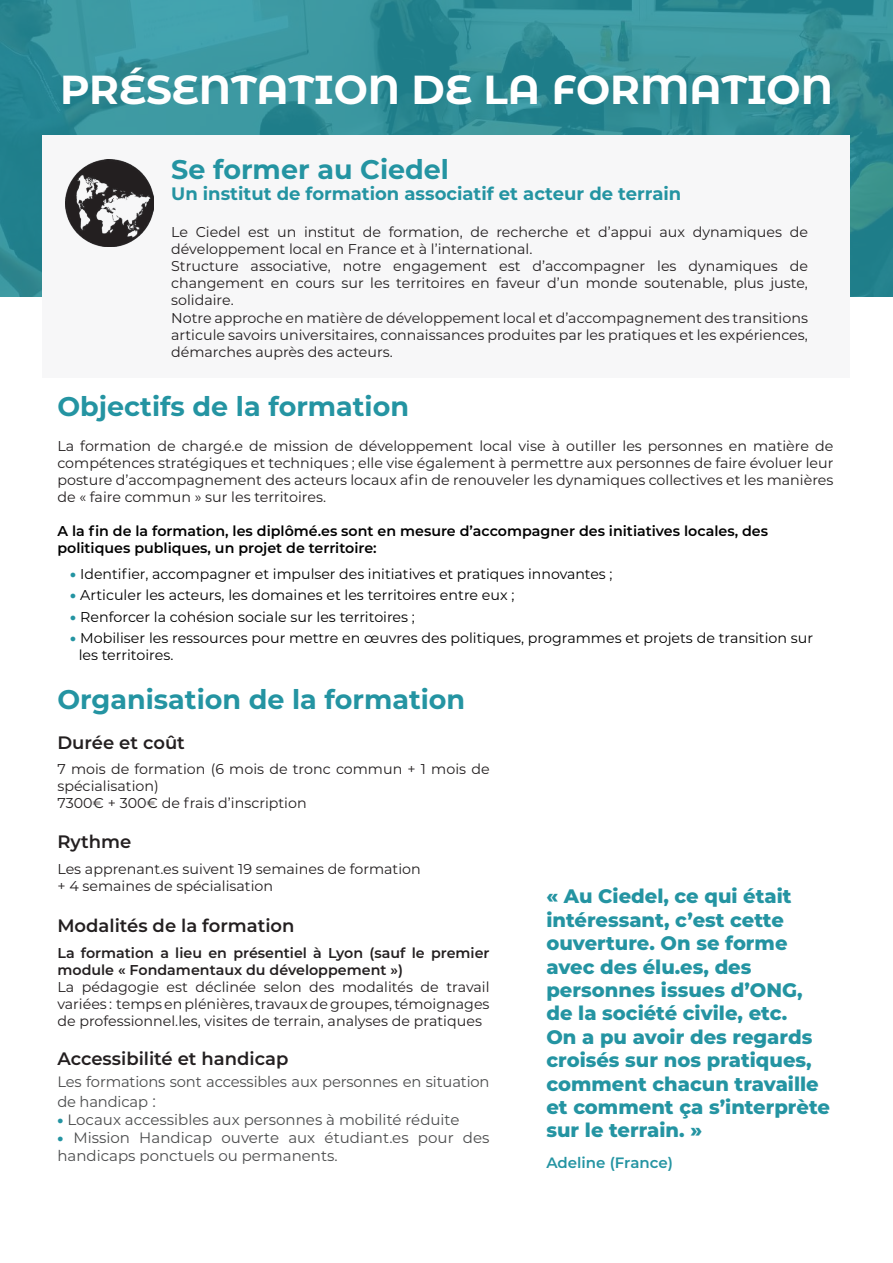
<style>
.page{position:relative;width:893px;height:1263px;background:#fff}
.page>*{position:absolute;margin:0;border:0;box-sizing:border-box;transform-origin:0 0}
.t1{font:700 40.5px "Montserrat Alternates";color:#fff}
.t2{font:700 27px "Montserrat";color:#2494a2}
.t3{font:800 19.5px/23.4px "Montserrat";color:#2494a2}
.t4{font:600 18px "Montserrat";color:#231f20}
.t5{font:700 18px "Montserrat";color:#2494a2}
.t6{font:15px/19.8px "Montserrat";color:#4b4c4d}
.t7{font:600 15px "Montserrat";color:#2494a2}
.t8{font:14.25px/17.1px "Montserrat";color:#231f20}
.t9{font:14.25px/17.1px "Montserrat";color:#000001}
.t10{font:600 14.25px/17.1px "Montserrat";color:#000001}
.t11{font:600 14.25px/17.1px "Montserrat";color:#231f20}
.s1{font-weight:900;color:#2494a2}
.s2{font-size:16.5px}
.s3{font-weight:900;font-size:14.25px;color:#2494a2}
</style>
<div class="page">
<svg style="left:0;top:0;width:892px;height:297px;background:#328e98"></svg>
<div style="left:43px;top:135px;width:807px;height:243px;background:#f7f7f8"></div>
<img style="left:66px;top:159px;width:87px;height:88px">
<h1 class="t1" style="left:60px;top:61px;width:774px">PRÉSENTATION DE LA FORMATION</h1>
<h2 class="t2" style="left:171px;top:149px;width:279px">Se former au Ciedel</h2>
<p class="t5" style="left:171px;top:181px;width:512px">Un institut de formation associatif et acteur de terrain</p>
<p class="t8" style="left:171px;top:223px;width:638px">Le Ciedel est un institut de formation, de recherche et d’appui aux dynamiques de développement local en France et à l’international.<br>Structure associative, notre engagement est d’accompagner les dynamiques de changement en cours sur les territoires en faveur d’un monde soutenable, plus juste, solidaire.<br>Notre approche en matière de développement local et d’accompagnement des transitions articule savoirs universitaires, connaissances produites par les pratiques et les expériences, démarches auprès des acteurs.</p>
<h2 class="t2" style="left:57px;top:386px;width:353px">Objectifs de la formation</h2>
<p class="t8" style="left:57px;top:437px;width:778px;text-align:justify">La formation de chargé.e de mission de développement local vise à outiller les personnes en matière de compétences stratégiques et techniques ; elle vise également à permettre aux personnes de faire évoluer leur posture d’accompagnement des acteurs locaux afin de renouveler les dynamiques collectives et les manières de « faire commun » sur les territoires.</p>
<p class="t10" style="left:57px;top:522px;width:712px">A la fin de la formation, les diplômé.es sont en mesure d’accompagner des initiatives locales, des politiques publiques, un projet de territoire:</p>
<p class="t9" style="left:70px;top:565px;width:544px"><span class="s1">•</span> Identifier, accompagner et impulser des initiatives et pratiques innovantes ;</p>
<p class="t9" style="left:70px;top:586px;width:446px"><span class="s1">•</span> Articuler les acteurs, les domaines et les territoires entre eux ;</p>
<p class="t9" style="left:70px;top:607px;width:346px"><span class="s1">•</span> Renforcer la cohésion sociale sur les territoires ;</p>
<p class="t9" style="left:79px;top:629px;width:736px;text-indent:-9px"><span class="s1">•</span> Mobiliser les ressources pour mettre en œuvres des politiques, programmes et projets de transition sur les territoires.</p>
<h2 class="t2" style="left:57px;top:680px;width:409px">Organisation de la formation</h2>
<p class="t4" style="left:57px;top:729px;width:129px">Durée et coût</p>
<p class="t8" style="left:57px;top:760px;width:434px">7 mois de formation (6 mois de tronc commun + 1 mois de spécialisation)<br>7300€ + 300€ de frais d’inscription</p>
<p class="t4" style="left:57px;top:829px;width:76px">Rythme</p>
<p class="t8" style="left:57px;top:859px;width:365px">Les apprenant.es suivent 19 semaines de formation + 4 semaines de spécialisation</p>
<p class="t4" style="left:57px;top:913px;width:239px">Modalités de la formation</p>
<p class="t11" style="left:57px;top:943px;width:434px">La formation a lieu en présentiel à Lyon (sauf le premier module « Fondamentaux du développement »)</p>
<p class="t8" style="left:57px;top:978px;width:434px;text-align:justify">La pédagogie est déclinée selon des modalités de travail variées : temps en plénières, travaux de groupes, témoignages de professionnel.les, visites de terrain, analyses de pratiques</p>
<p class="t4" style="left:57px;top:1046px;width:233px">Accessibilité et handicap</p>
<p class="t6" style="left:57px;top:1071px;width:434px">Les formations sont accessibles aux personnes en situation de handicap <span class="s2">:</span></p>
<p class="t6" style="left:57px;top:1109px;width:404px"><span class="s3">•</span> Locaux accessibles aux personnes à mobilité réduite</p>
<p class="t6" style="left:57px;top:1128px;width:434px;line-height:18px"><span class="s3">•</span> Mission Handicap ouverte aux étudiant.es pour des handicaps ponctuels ou permanents.</p>
<p class="t3" style="left:546px;top:884px;width:285px">« Au Ciedel, ce qui était intéressant, c’est cette ouverture. On se forme avec des élu.es, des personnes issues d’ONG, de la société civile, etc.<br>On a pu avoir des regards croisés sur nos pratiques, comment chacun travaille et comment ça s’interprète sur le terrain. »</p>
<p class="t7" style="left:546px;top:1152px;width:128px">Adeline (France)</p>
</div>
